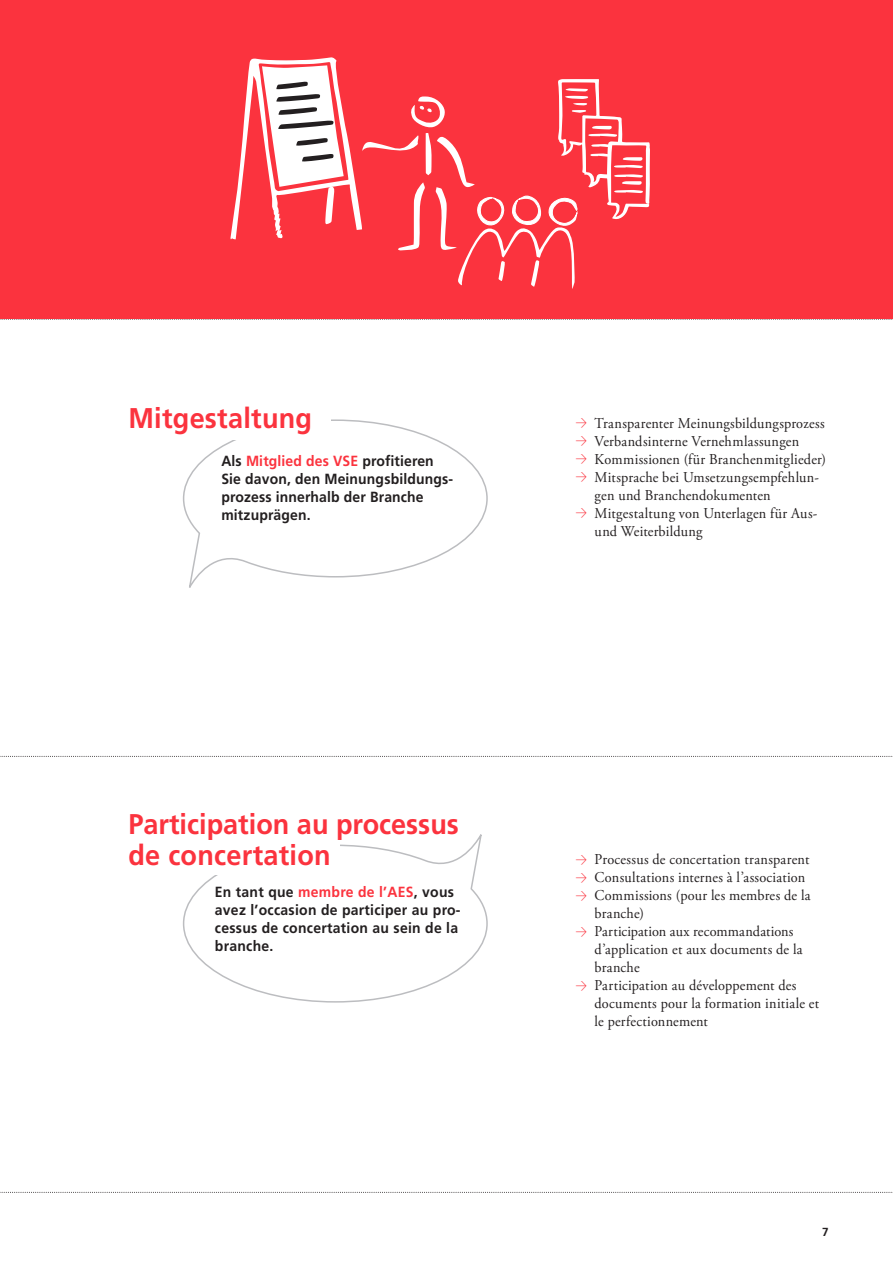
<style>
.page{position:relative;width:893px;height:1263px;background:#fff}
.page>*{position:absolute;margin:0;border:0;box-sizing:border-box;transform-origin:0 0}
.Frutiger_roman{font:700 28.5px/31.5px "Frutiger";letter-spacing:.01em;color:#fb333e;scale:.95 1}
.Fliesstext{font:15px/18px "Adobe Garamond Pro";letter-spacing:.015em;color:#231f20;scale:.95 1}
.Frutiger_roman-2{font:700 14.7px/18px "Frutiger";letter-spacing:.01em;color:#231f20;scale:.95 1}
.t1{font:700 11.7px "Frutiger LT Std";color:#231f20}
.s1{color:#fb333e}
.s2{font-family:"DIN";font-weight:300;font-size:12px;color:#fb333e}
</style>
<div class="page">
<svg style="left:0;top:756px;width:893px;height:1px"></svg>
<div style="left:0;top:0;width:893px;height:319px;background:#fb333e"></div>
<svg style="left:230px;top:57px;width:420px;height:232px"></svg>
<svg style="left:183px;top:419px;width:305px;height:169px"></svg>
<div style="left:128px;top:406px;width:203px;height:34px;background:#fff"></div>
<svg style="left:183px;top:834px;width:305px;height:95px"></svg>
<div style="left:204px;top:842px;width:136px;height:33px;background:#fff"></div>
<svg style="left:0;top:929px;width:893px;height:264px"></svg>
<p class="Frutiger_roman" style="left:128px;top:402px;width:195px">Mitgestaltung</p>
<p class="Frutiger_roman-2" style="left:221px;top:452px;width:225px">Als <span class="s1">Mitglied des VSE</span> profitieren</p>
<p class="Frutiger_roman-2" style="left:221px;top:470px;width:245px">Sie davon, den Meinungsbildungs&shy;prozess innerhalb der Branche</p>
<p class="Frutiger_roman-2" style="left:221px;top:506px;width:95px">mitzuprägen.</p>
<p class="Frutiger_roman" style="left:128px;top:808px;width:349px">Participation au processus de concertation</p>
<p class="Frutiger_roman-2" style="left:215px;top:883px;width:260px">En tant que <span class="s1">membre de l’AES</span>, vous avez l’occasion de participer au pro&shy;cessus de concertation au sein de la branche.</p>
<p class="Fliesstext" style="left:575px;top:414px;width:264px"><span class="s2">&gt;</span> Transparenter Meinungsbildungsprozess</p>
<p class="Fliesstext" style="left:575px;top:432px;width:237px"><span class="s2">&gt;</span> Verbandsinterne Vernehmlassungen</p>
<p class="Fliesstext" style="left:575px;top:450px;width:265px"><span class="s2">&gt;</span> Kommissionen (für Branchenmitglieder)</p>
<p class="Fliesstext" style="left:595px;top:468px;width:238px;text-indent:-19px"><span class="s2">&gt;</span> Mitsprache bei Umsetzungsempfehlun&shy;gen und Branchendokumenten</p>
<p class="Fliesstext" style="left:595px;top:504px;width:236px;text-indent:-19px"><span class="s2">&gt;</span> Mitgestaltung von Unterlagen für Aus&shy;und Weiterbildung</p>
<p class="Fliesstext" style="left:575px;top:851px;width:248px"><span class="s2">&gt;</span> Processus de concertation transparent</p>
<p class="Fliesstext" style="left:575px;top:869px;width:243px"><span class="s2">&gt;</span> Consultations internes à l’association</p>
<p class="Fliesstext" style="left:595px;top:887px;width:229px;text-indent:-19px"><span class="s2">&gt;</span> Commissions (pour les membres de la branche)</p>
<p class="Fliesstext" style="left:575px;top:923px;width:231px"><span class="s2">&gt;</span> Participation aux recommandations</p>
<p class="Fliesstext" style="left:595px;top:941px;width:221px">d’application et aux documents de la</p>
<p class="Fliesstext" style="left:595px;top:959px;width:49px">branche</p>
<p class="Fliesstext" style="left:595px;top:977px;width:238px;text-indent:-19px"><span class="s2">&gt;</span> Participation au développement des documents pour la formation initiale et le perfectionnement</p>
<p class="t1" style="left:822px;top:1224px;width:8px">7</p>
</div>
